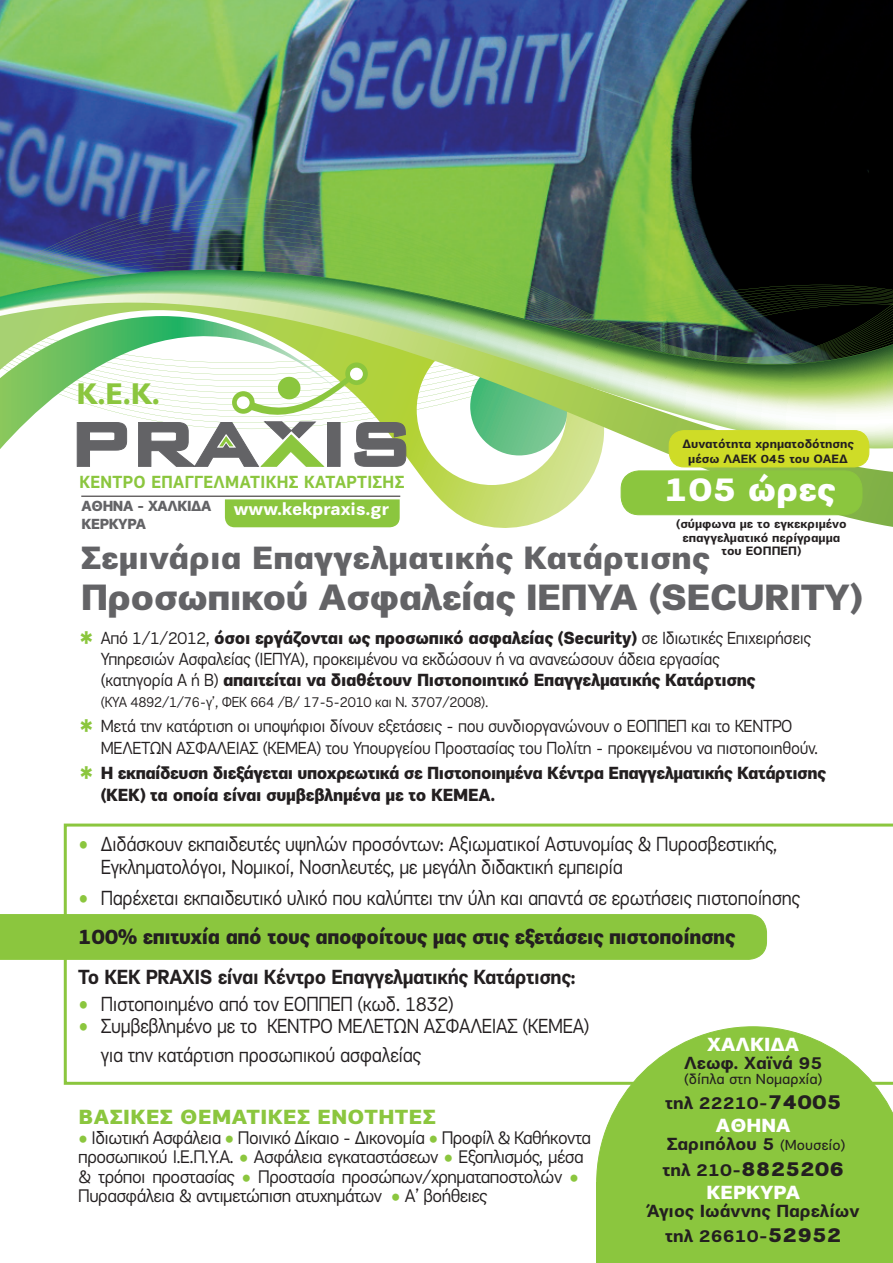
<style>
.page{position:relative;width:893px;height:1263px;background:#fff}
.page>*{position:absolute;margin:0;border:0;box-sizing:border-box;transform-origin:0 0}
.t1{font:900 37.5px "PF Encore Sans Pro";letter-spacing:-.02em;color:#636366}
.t2{font:900 34.5px "PF Encore Sans Pro";color:#fff}
.t3{font:900 33px "PF Encore Sans Pro";color:#636366}
.t4{font:700 30px "Gill Sans Hel";color:#8bc63e}
.t5{font:900 21.75px "PF Encore Sans Pro";letter-spacing:-.02em;color:#231f20;scale:.9 1}
.t6{font:21px/22.5px "PF Encore Sans Pro";letter-spacing:-.02em;color:#231f20;scale:.9 1}
.t7{font:700 21px "PF Encore Sans Pro";letter-spacing:-.02em;color:#231f20;scale:.9 1}
.t8{font:900 21px "PF Encore Sans Pro";letter-spacing:.075em;color:#8bc63e}
.t9{font:900 19.5px "PF Encore Sans Pro";color:#fff}
.t10{font:18.75px/19.5px "PF Encore Sans Pro";letter-spacing:-.03em;color:#231f20;scale:.95 1}
.t11{font:18px/21px "PF Encore Sans Pro";letter-spacing:-.02em;color:#231f20;scale:.92 1}
.t12{font:900 18px/22.5px "PF Encore Sans Pro";letter-spacing:-.03em;color:#231f20;scale:.92 1}
.t13{font:700 18px/25.2px "PF Encore Sans Pro";color:#231f20}
.t14{font:700 18px "PF Encore Sans Pro";letter-spacing:.02em;color:#8bc63e;scale:.89 1}
.t15{font:700 18px "PF Encore Sans Pro";color:#fff}
.t16{font:15px "PF Encore Sans Pro";letter-spacing:-.02em;color:#231f20;scale:.92 1}
.t17{font:900 15px/18px "PF Encore Sans Pro";letter-spacing:-.03em;color:#636366;scale:.93 1}
.t18{font:15px "PF Encore Sans Pro";color:#231f20}
.t19{font:700 12.45px/13.5px "PF Encore Sans Pro";color:#231f20;text-align:center}
.s1{font-family:"MS Gothic";color:#8bc63e}
.s2{font-weight:900}
.s3{font-family:"MS Gothic";font-weight:400;color:#8bc63e}
.s4{font-weight:900;font-size:24px;color:#8bc63e}
.s5{font-weight:900;font-size:21px}
.s6{font-weight:400;font-size:15px}
.s7{font-weight:900;color:#8bc63e}
</style>
<div class="page">
<svg style="left:64px;top:823px;width:829px;height:262px"></svg>
<div style="left:0;top:914px;width:767px;height:46px;background:#8bc63e"></div>
<img style="left:0;top:0;width:893px;height:199px">
<svg style="left:81px;top:449px;width:812px;height:78px"></svg>
<svg style="left:365px;top:365px;width:528px;height:84px"></svg>
<svg style="left:0;top:365px;width:348px;height:84px"></svg>
<svg style="left:0;top:362px;width:893px;height:3px"></svg>
<svg style="left:0;top:199px;width:893px;height:4px;background:#4a6850"></svg>
<svg style="left:0;top:203px;width:893px;height:9px;background:#48664e"></svg>
<svg style="left:0;top:212px;width:893px;height:9px;background:#47644c"></svg>
<svg style="left:0;top:221px;width:893px;height:4px;background:#47644b"></svg>
<img style="left:0;top:225px;width:893px;height:135px">
<div style="left:669px;top:431px;width:200px;height:36px;background:#cfdc27;border-radius:15px"></div>
<div style="left:669px;top:430px;width:200px;height:37px;border:1px solid #cfdc27;border-radius:15px"></div>
<div style="left:621px;top:471px;width:241px;height:44px;background:#8bc63e;border-radius:18px"></div>
<div style="left:621px;top:471px;width:241px;height:44px;border:1px solid #8bc63e;border-radius:18px"></div>
<svg style="left:76px;top:422px;width:51px;height:45px"></svg>
<svg style="left:138px;top:368px;width:269px;height:99px"></svg>
<div style="left:345px;top:362px;width:23px;height:23px;background:#8bc63e;border-radius:50%"></div>
<div style="left:350px;top:368px;width:13px;height:12px;background:#fff;border-radius:50%"></div>
<hr style="left:81px;top:496px;width:319px;height:1px;background:#231f20">
<div style="left:225px;top:499px;width:175px;height:28px;background:#8bc63e"></div>
<svg style="left:596px;top:1026px;width:297px;height:157px"></svg>
<div style="left:596px;top:1183px;width:297px;height:80px;background:#8bc63e"></div>
<h3 class="t4" style="left:77px;top:376px;width:85px">Κ.Ε.Κ.</h3>
<p class="t19" style="left:682px;top:436px;width:173px;line-height:14.9px">Δυνατότητα χρηματοδότησης μέσω ΛΑΕΚ 045 του ΟΑΕΔ</p>
<h2 class="t2" style="left:664px;top:466px;width:172px">105 ώρες</h2>
<p class="t14" style="left:80px;top:471px;width:367px">KENTΡΟ ΕΠΑΓΓΕΛΜΑΤΙΚΗΣ ΚΑΤΑΡΤΙΣΗΣ</p>
<p class="t17" style="left:82px;top:497px;width:141px">ΑΘΗΝΑ - ΧΑΛΚΙΔΑ<br>ΚΕΡΚΥΡΑ</p>
<p class="t15" style="left:234px;top:498px;width:157px">www.kekpraxis.gr</p>
<p class="t19" style="left:676px;top:517px;width:172px">(σύμφωνα με το εγκεκριμένο επαγγελματικό περίγραμμα του ΕΟΠΠΕΠ)</p>
<h3 class="t3" style="left:81px;top:536px;width:630px">Σεμινάρια Επαγγελματικής Κατάρτισης</h3>
<h1 class="t1" style="left:81px;top:572px;width:783px">Προσωπικού Ασφαλείας ΙΕΠΥΑ (SECURITY)</h1>
<p class="t11" style="left:101px;top:628px;width:774px;text-indent:-23px"><span class="s1">✱</span> Από 1/1/2012, <span class="s2">όσοι εργάζονται ως προσωπικό ασφαλείας (Security)</span> σε Ιδιωτικές Επιχειρήσεις<br>Υπηρεσιών Ασφαλείας (ΙΕΠΥΑ), προκειμένου να εκδώσουν ή να ανανεώσουν άδεια εργασίας<br>(κατηγορία Α ή Β) <span class="s2">απαιτείται να διαθέτουν Πιστοποιητικό Επαγγελματικής Κατάρτισης</span></p>
<p class="t16" style="left:101px;top:693px;width:423px">(ΚΥΑ 4892/1/76-γ’, ΦΕΚ 664 /Β/ 17-5-2010 και Ν. 3707/2008).</p>
<p class="t11" style="left:101px;top:716px;width:781px;text-indent:-23px"><span class="s1">✱</span> Μετά την κατάρτιση οι υποψήφιοι δίνουν εξετάσεις - που συνδιοργανώνουν ο ΕΟΠΠΕΠ και το ΚΕΝΤΡΟ<br>ΜΕΛΕΤΩΝ ΑΣΦΑΛΕΙΑΣ (ΚΕΜΕΑ) του Υπουργείου Προστασίας του Πολίτη - προκειμένου να πιστοποιηθούν.</p>
<p class="t12" style="left:101px;top:761px;width:790px;text-indent:-23px"><span class="s3">✱</span> Η εκπαίδευση διεξάγεται υποχρεωτικά σε Πιστοποιημένα Κέντρα Επαγγελματικής Κατάρτισης (ΚΕΚ) τα οποία είναι συμβεβλημένα με το ΚΕΜΕΑ.</p>
<p class="t6" style="left:101px;top:833px;width:753px;text-indent:-23px"><span class="s4">•</span> Διδάσκουν εκπαιδευτές υψηλών προσόντων: Αξιωματικοί Αστυνομίας &amp; Πυροσβεστικής,<br>Εγκληματολόγοι, Νομικοί, Νοσηλευτές, με μεγάλη διδακτική εμπειρία</p>
<p class="t6" style="left:78px;top:886px;width:803px"><span class="s4">•</span> Παρέχεται εκπαιδευτικό υλικό που καλύπτει την ύλη και απαντά σε ερωτήσεις πιστοποίησης</p>
<p class="t5" style="left:78px;top:923px;width:731px">100% επιτυχία από τους αποφοίτους μας στις εξετάσεις πιστοποίησης</p>
<p class="t7" style="left:78px;top:963px;width:554px">Το ΚΕΚ PRAXIS είναι Κέντρο Επαγγελματικής Κατάρτισης:</p>
<p class="t6" style="left:78px;top:992px;width:419px"><span class="s4">•</span> Πιστοποιημένο από τον ΕΟΠΠΕΠ (κωδ. 1832)</p>
<p class="t6" style="left:101px;top:1012px;width:545px;line-height:28.5px;text-indent:-23px"><span class="s4">•</span> Συμβεβλημένο με το ΚΕΝΤΡΟ ΜΕΛΕΤΩΝ ΑΣΦΑΛΕΙΑΣ (ΚΕΜΕΑ) για την κατάρτιση προσωπικού ασφαλείας</p>
<p class="t9" style="left:707px;top:1031px;width:94px">ΧΑΛΚΙΔΑ</p>
<p class="t13" style="left:684px;top:1050px;width:140px">Λεωφ. Χαϊνά 95</p>
<p class="t18" style="left:684px;top:1070px;width:140px">(δίπλα στη Νομαρχία)</p>
<p class="t13" style="left:665px;top:1090px;width:178px">τηλ 22210-<span class="s5">74005</span></p>
<p class="t9" style="left:716px;top:1113px;width:76px">ΑΘΗΝΑ</p>
<p class="t13" style="left:662px;top:1132px;width:184px">Σαριπόλου 5 <span class="s6">(Μουσείο) </span>τηλ 210-<span class="s5">8825206</span></p>
<p class="t9" style="left:706px;top:1180px;width:95px">ΚΕΡΚΥΡΑ</p>
<p class="t13" style="left:647px;top:1198px;width:214px;text-align:center">Άγιος Ιωάννης Παρελίων τηλ 26610-<span class="s5">52952</span></p>
<p class="t8" style="left:78px;top:1103px;width:67px">Βασικές</p>
<p class="t8" style="left:180px;top:1103px;width:35px">θεμα</p>
<p class="t8" style="left:247px;top:1103px;width:36px">τικές</p>
<p class="t8" style="left:317px;top:1103px;width:105px">ενότητες</p>
<p class="t10" style="left:78px;top:1127px;width:541px"><span class="s7">•</span> Ιδιωτική Ασφάλεια <span class="s7">•</span> Ποινικό Δίκαιο - Δικονομία <span class="s7">•</span> Προφίλ &amp; Καθήκοντα προσωπικού Ι.Ε.Π.Υ.Α. <span class="s7">•</span> Ασφάλεια εγκαταστάσεων <span class="s7">•</span> Εξοπλισμός, μέσα &amp; τρόποι προστασίας <span class="s7">•</span> Προστασία προσώπων/χρηματαποστολών <span class="s7">• </span>Πυρασφάλεια &amp; αντιμετώπιση ατυχημάτων <span class="s7">•</span> Α’ βοήθειες</p>
</div>
